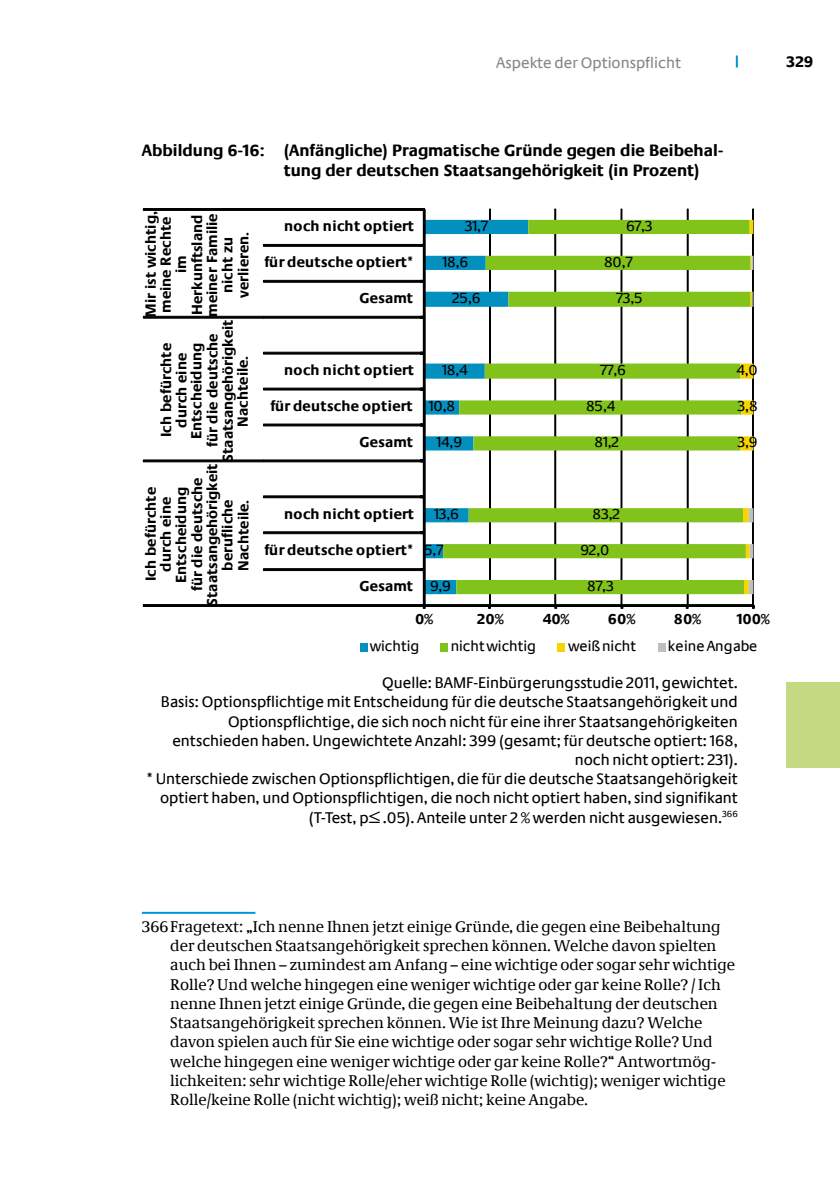
<style>
.page{position:relative;width:840px;height:1191px;background:#fff}
.page>*{position:absolute;margin:0;border:0;box-sizing:border-box;transform-origin:0 0}
.t1{font:700 17px/20.4px "Neue Praxis";color:#000}
.t2{font:16px/19.2px "Neue Demos";color:#000}
.t3{font:16px/19.2px "Neue Praxis";color:#000;text-align:right}
.t4{font:16px "Neue Praxis";color:#87888a}
.t5{font:700 16px "Neue Praxis";color:#000}
.t6{font:700 15.2px/15.4px "Neue Praxis";color:#000;text-align:center}
.t7{font:15.2px "Neue Praxis";color:#000}
.t8{font:700 15.2px "Neue Praxis";letter-spacing:.03em;color:#000}
</style>
<div class="page">
<svg style="left:735px;top:55px;width:2px;height:12px"></svg>
<div style="left:785px;top:682px;width:54px;height:86px;background:#c5d882"></div>
<div style="left:489px;top:208px;width:1px;height:397px;background:#000;border:1px solid #000"></div>
<div style="left:554px;top:208px;width:2px;height:397px;background:#000;border:1px solid #000"></div>
<div style="left:620px;top:208px;width:2px;height:397px;background:#000;border:1px solid #000"></div>
<div style="left:686px;top:208px;width:2px;height:397px;background:#000;border:1px solid #000"></div>
<div style="left:751px;top:208px;width:2px;height:397px;background:#000;border:1px solid #000"></div>
<svg style="left:528px;top:220px;width:211px;height:374px"></svg>
<svg style="left:739px;top:220px;width:14px;height:374px"></svg>
<div style="left:423px;top:604px;width:330px;height:3px;border:1px solid #000"></div>
<svg style="left:554px;top:605px;width:3px;height:4px"></svg>
<svg style="left:620px;top:605px;width:3px;height:4px"></svg>
<svg style="left:685px;top:605px;width:3px;height:4px"></svg>
<div style="left:422px;top:209px;width:3px;height:397px;border:1px solid #000"></div>
<div style="left:263px;top:604px;width:161px;height:3px;background:#000;border:1px solid #000"></div>
<div style="left:263px;top:568px;width:161px;height:3px;background:#000;border:1px solid #000"></div>
<div style="left:263px;top:531px;width:161px;height:3px;background:#000;border:1px solid #000"></div>
<div style="left:263px;top:495px;width:161px;height:3px;background:#000;border:1px solid #000"></div>
<div style="left:263px;top:459px;width:161px;height:3px;background:#000;border:1px solid #000"></div>
<div style="left:263px;top:423px;width:161px;height:3px;background:#000;border:1px solid #000"></div>
<div style="left:263px;top:388px;width:161px;height:2px;background:#000;border:1px solid #000"></div>
<div style="left:263px;top:352px;width:161px;height:2px;background:#000;border:1px solid #000"></div>
<div style="left:263px;top:316px;width:161px;height:3px;background:#000;border:1px solid #000"></div>
<div style="left:263px;top:280px;width:161px;height:3px;background:#000;border:1px solid #000"></div>
<svg style="left:420px;top:220px;width:108px;height:374px"></svg>
<div style="left:263px;top:244px;width:161px;height:3px;background:#000;border:1px solid #000"></div>
<div style="left:263px;top:208px;width:161px;height:3px;background:#000;border:1px solid #000"></div>
<div style="left:143px;top:604px;width:121px;height:3px;background:#000;border:1px solid #000"></div>
<div style="left:143px;top:459px;width:121px;height:3px;background:#000;border:1px solid #000"></div>
<div style="left:143px;top:316px;width:121px;height:3px;background:#000;border:1px solid #000"></div>
<div style="left:143px;top:208px;width:121px;height:3px;background:#000;border:1px solid #000"></div>
<div style="left:360px;top:643px;width:7px;height:9px;background:#0390bf"></div>
<div style="left:440px;top:643px;width:7px;height:9px;background:#81c31b"></div>
<div style="left:557px;top:643px;width:8px;height:9px;background:#f6d400"></div>
<div style="left:657px;top:643px;width:8px;height:9px;background:#bfbfbf"></div>
<hr style="left:142px;top:912px;width:113px;height:2px;background:#0095d8">
<p class="t4" style="left:496px;top:53px;width:186px">Aspekte der Optionspflicht</p>
<p class="t5" style="left:786px;top:52px;width:28px">329</p>
<p class="t1" style="left:283px;top:140px;width:440px;text-indent:-142px">Abbildung 6-16: (Anfängliche) Pragmatische Gründe gegen die Beibehal&shy;tung der deutschen Staatsangehörigkeit (in Prozent)</p>
<p class="t6" style="left:143px;top:317px;width:107px;rotate:-90deg">Mir ist wichtig, meine Rechte im<br>Herkunftsland meiner Familie nicht zu verlieren.</p>
<p class="t6" style="left:158px;top:461px;width:144px;rotate:-90deg">Ich befürchte<br>durch eine<br>Entscheidung<br>für die deutsche<br>Staatsangehörigkeit<br>Nachteile.</p>
<p class="t6" style="left:143px;top:605px;width:144px;rotate:-90deg">Ich befürchte<br>durch eine<br>Entscheidung<br>für die deutsche<br>Staatsangehörigkeit berufliche<br>Nachteile.</p>
<p class="t8" style="left:284px;top:217px;width:132px">noch nicht optiert</p>
<p class="t7" style="left:464px;top:217px;width:24px">31,7</p>
<p class="t7" style="left:625px;top:217px;width:28px">67,3</p>
<p class="t6" style="left:264px;top:254px;width:150px">für deutsche optiert*</p>
<p class="t7" style="left:442px;top:253px;width:27px">18,6</p>
<p class="t7" style="left:603px;top:253px;width:30px">80,7</p>
<p class="t6" style="left:359px;top:290px;width:55px">Gesamt</p>
<p class="t7" style="left:452px;top:289px;width:30px">25,6</p>
<p class="t7" style="left:615px;top:289px;width:28px">73,5</p>
<p class="t8" style="left:284px;top:361px;width:132px">noch nicht optiert</p>
<p class="t7" style="left:442px;top:361px;width:27px">18,4</p>
<p class="t7" style="left:599px;top:361px;width:27px">77,6</p>
<p class="t7" style="left:736px;top:361px;width:23px">4,0</p>
<p class="t6" style="left:270px;top:398px;width:144px">für deutsche optiert</p>
<p class="t7" style="left:428px;top:397px;width:28px">10,8</p>
<p class="t7" style="left:585px;top:397px;width:31px">85,4</p>
<p class="t7" style="left:737px;top:397px;width:21px">3,8</p>
<p class="t6" style="left:359px;top:434px;width:55px">Gesamt</p>
<p class="t7" style="left:436px;top:433px;width:27px">14,9</p>
<p class="t7" style="left:594px;top:433px;width:26px">81,2</p>
<p class="t7" style="left:737px;top:433px;width:22px">3,9</p>
<p class="t8" style="left:284px;top:505px;width:132px">noch nicht optiert</p>
<p class="t7" style="left:434px;top:505px;width:26px">13,6</p>
<p class="t7" style="left:592px;top:505px;width:29px">83,2</p>
<p class="t6" style="left:264px;top:542px;width:150px">für deutsche optiert*</p>
<p class="t7" style="left:424px;top:541px;width:21px">5,7</p>
<p class="t7" style="left:580px;top:541px;width:31px">92,0</p>
<p class="t6" style="left:359px;top:578px;width:55px">Gesamt</p>
<p class="t7" style="left:430px;top:577px;width:23px">9,9</p>
<p class="t7" style="left:587px;top:577px;width:28px">87,3</p>
<p class="t6" style="left:415px;top:611px;width:19px">0%</p>
<p class="t6" style="left:477px;top:611px;width:28px">20%</p>
<p class="t6" style="left:542px;top:611px;width:28px">40%</p>
<p class="t6" style="left:607px;top:611px;width:29px">60%</p>
<p class="t6" style="left:673px;top:611px;width:29px">80%</p>
<p class="t6" style="left:736px;top:611px;width:35px">100%</p>
<p class="t7" style="left:369px;top:637px;width:51px">wichtig</p>
<p class="t7" style="left:450px;top:637px;width:87px">nicht wichtig</p>
<p class="t7" style="left:567px;top:637px;width:69px">weiß nicht</p>
<p class="t7" style="left:667px;top:637px;width:91px">keine Angabe</p>
<p class="t3" style="left:146px;top:673px;width:592px">Quelle: BAMF-Einbürgerungsstudie 2011, gewichtet.<br>Basis: Optionspflichtige mit Entscheidung für die deutsche Staatsangehörigkeit und Optionspflichtige, die sich noch nicht für eine ihrer Staatsangehörigkeiten entschieden haben. Ungewichtete Anzahl: 399 (gesamt; für deutsche optiert: 168, noch nicht optiert: 231).<br>* Unterschiede zwischen Optionspflichtigen, die für die deutsche Staatsangehörigkeit optiert haben, und Optionspflichtigen, die noch nicht optiert haben, sind signifikant (T-Test, p≤ .05). Anteile unter 2 % werden nicht ausgewiesen.<sup>366</sup></p>
<p class="t2" style="left:170px;top:917px;width:566px;text-indent:-28px">366Fragetext: „Ich nenne Ihnen jetzt einige Gründe, die gegen eine Beibehaltung der deutschen Staatsangehörigkeit sprechen können. Welche davon spielten auch bei Ihnen – zumindest am Anfang – eine wichtige oder sogar sehr wichtige Rolle? Und welche hingegen eine weniger wichtige oder gar keine Rolle? / Ich nenne Ihnen jetzt einige Gründe, die gegen eine Beibehaltung der deutschen Staatsangehörigkeit sprechen können. Wie ist Ihre Meinung dazu? Welche davon spielen auch für Sie eine wichtige oder sogar sehr wichtige Rolle? Und welche hingegen eine weniger wichtige oder gar keine Rolle?“ Antwortmög&shy;lichkeiten: sehr wichtige Rolle/eher wichtige Rolle (wichtig); weniger wichtige Rolle/keine Rolle (nicht wichtig); weiß nicht; keine Angabe.</p>
</div>
